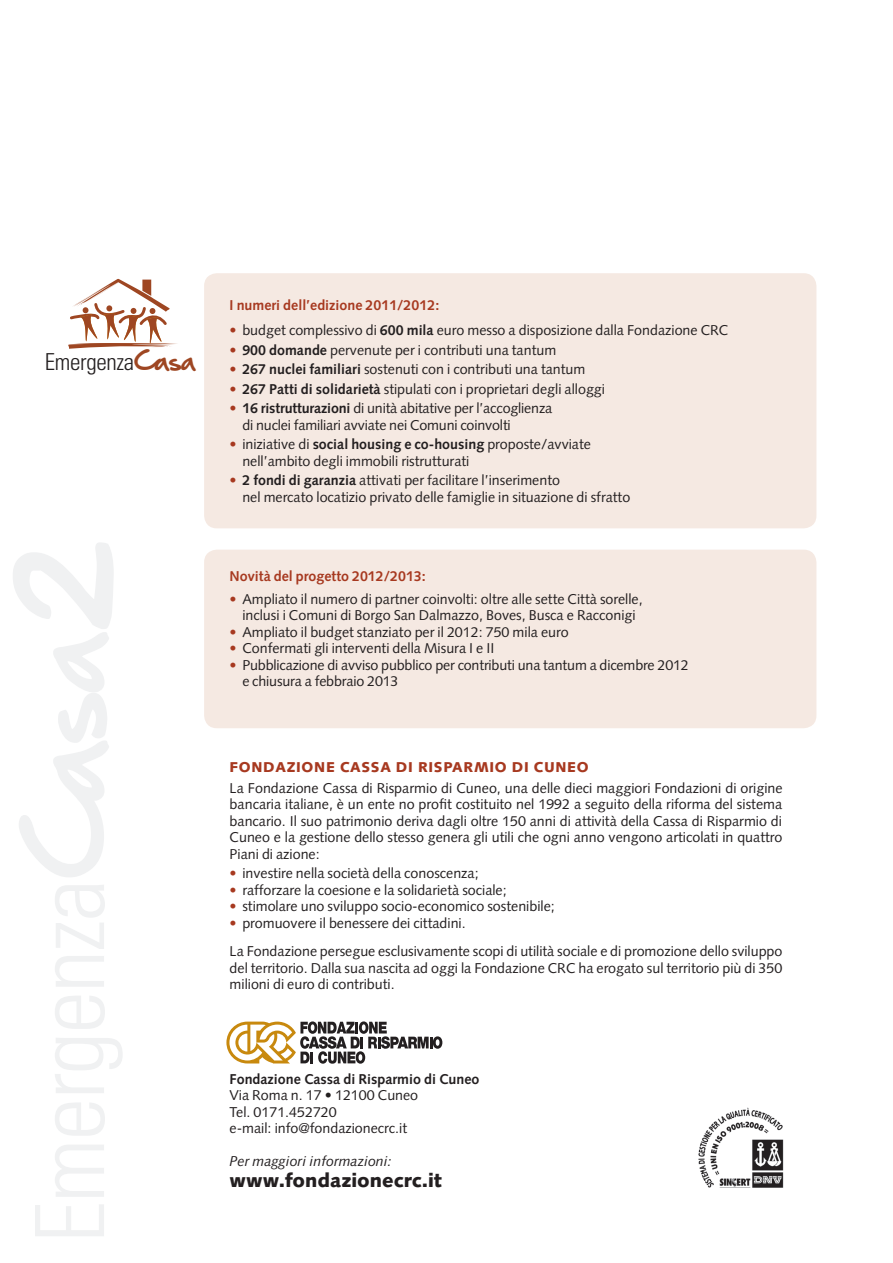
<style>
.page{position:relative;width:893px;height:1263px;background:#fff}
.page>*{position:absolute;margin:0;border:0;box-sizing:border-box;transform-origin:0 0}
.t1{font:300 condensed 23.4px "Univers";letter-spacing:-.015em;color:#231f20}
.t2{font:900 19.5px "Syntax";color:#231f20}
.t3{font:14.25px/16.5px "Syntax";color:#231f20}
.t4{font:700 14.25px "Syntax";color:#a73920}
.t5{font:900 14.25px "Syntax";letter-spacing:.05em;color:#a73920}
.t6{font:700 14.25px "Syntax";color:#231f20}
.t7{font:italic 14.25px "Syntax";color:#231f20}
.s1{font-family:"Hand Of Sean";font-weight:400;font-stretch:normal;color:#9e4622}
.s2{color:#a73920}
.s3{font-weight:700}
</style>
<div class="page">
<div style="left:204px;top:273px;width:612px;height:255px;background:#f5e9e2;border-radius:13px"></div>
<div style="left:204px;top:550px;width:612px;height:178px;background:#f5e9e2;border-radius:13px"></div>
<svg style="left:226px;top:1021px;width:216px;height:43px"></svg>
<img style="left:698px;top:1107px;width:86px;height:81px">
<svg style="left:35px;top:1205px;width:69px;height:31px"></svg>
<svg style="left:55px;top:1145px;width:49px;height:52px"></svg>
<svg style="left:55px;top:1103px;width:50px;height:33px"></svg>
<svg style="left:55px;top:1038px;width:67px;height:55px"></svg>
<svg style="left:55px;top:996px;width:50px;height:33px"></svg>
<svg style="left:55px;top:956px;width:49px;height:31px"></svg>
<svg style="left:55px;top:885px;width:50px;height:64px"></svg>
<svg style="left:13px;top:543px;width:101px;height:334px"></svg>
<svg style="left:68px;top:279px;width:109px;height:70px"></svg>
<h1 class="t1" style="left:45px;top:348px;width:153px">Emergenza<span class="s1">Casa</span></h1>
<p class="t4" style="left:230px;top:296px;width:211px">I numeri dell’edizione 2011/2012:</p>
<p class="t3" style="left:230px;top:322px;width:500px"><span class="s2">•</span> budget complessivo di <span class="s3">600 mila</span> euro messo a disposizione dalla Fondazione CRC</p>
<p class="t3" style="left:230px;top:341px;width:328px"><span class="s2">•</span> <span class="s3">900 domande</span> pervenute per i contributi una tantum</p>
<p class="t3" style="left:230px;top:361px;width:357px"><span class="s2">•</span> <span class="s3">267 nuclei familiari</span> sostenuti con i contributi una tantum</p>
<p class="t3" style="left:230px;top:380px;width:377px"><span class="s2">•</span> <span class="s3">267 Patti di solidarietà</span> stipulati con i proprietari degli alloggi</p>
<p class="t3" style="left:242px;top:400px;width:311px;text-indent:-13px"><span class="s2">•</span> <span class="s3">16 ristrutturazioni</span> di unità abitative per l’accoglienza di nuclei familiari avviate nei Comuni coinvolti</p>
<p class="t3" style="left:242px;top:436px;width:350px;text-indent:-13px"><span class="s2">•</span> iniziative di <span class="s3">social housing e co-housing</span> proposte/avviate nell’ambito degli immobili ristrutturati</p>
<p class="t3" style="left:242px;top:472px;width:389px;text-indent:-13px"><span class="s2">•</span> <span class="s3">2 fondi di garanzia</span> attivati per facilitare l’inserimento<br>nel mercato locatizio privato delle famiglie in situazione di sfratto</p>
<p class="t4" style="left:230px;top:568px;width:198px">Novità del progetto 2012/2013:</p>
<p class="t3" style="left:230px;top:590px;width:414px;text-align:center"><span class="s2">•</span> Ampliato il numero di partner coinvolti: oltre alle sette Città sorelle, inclusi i Comuni di Borgo San Dalmazzo, Boves, Busca e Racconigi</p>
<p class="t3" style="left:230px;top:623px;width:340px"><span class="s2">•</span> Ampliato il budget stanziato per il 2012: 750 mila euro</p>
<p class="t3" style="left:230px;top:640px;width:266px"><span class="s2">•</span> Confermati gli interventi della Misura I e II</p>
<p class="t3" style="left:242px;top:656px;width:448px;text-indent:-13px"><span class="s2">•</span> Pubblicazione di avviso pubblico per contributi una tantum a dicembre 2012 e chiusura a febbraio 2013</p>
<p class="t5" style="left:230px;top:758px;width:361px">FONDAZIONE CASSA DI RISPARMIO DI CUNEO</p>
<p class="t3" style="left:230px;top:780px;width:555px;text-align:justify">La Fondazione Cassa di Risparmio di Cuneo, una delle dieci maggiori Fondazioni di origine bancaria italiane, è un ente no profit costituito nel 1992 a seguito della riforma del sistema bancario. Il suo patrimonio deriva dagli oltre 150 anni di attività della Cassa di Risparmio di Cuneo e la gestione dello stesso genera gli utili che ogni anno vengono articolati in quattro Piani di azione:</p>
<p class="t3" style="left:230px;top:865px;width:251px"><span class="s2">•</span> investire nella società della conoscenza;</p>
<p class="t3" style="left:230px;top:882px;width:279px"><span class="s2">•</span> rafforzare la coesione e la solidarietà sociale;</p>
<p class="t3" style="left:230px;top:898px;width:327px"><span class="s2">•</span> stimolare uno sviluppo socio-economico sostenibile;</p>
<p class="t3" style="left:230px;top:909px;width:554px;line-height:28.5px"><span class="s2">•</span> promuovere il benessere dei cittadini.<br>La Fondazione persegue esclusivamente scopi di utilità sociale e di promozione dello sviluppo</p>
<p class="t3" style="left:230px;top:960px;width:554px">del territorio. Dalla sua nascita ad oggi la Fondazione CRC ha erogato sul territorio più di 350 milioni di euro di contributi.</p>
<p class="t6" style="left:230px;top:1070px;width:251px">Fondazione Cassa di Risparmio di Cuneo</p>
<p class="t3" style="left:230px;top:1087px;width:190px">Via Roma n. 17 • 12100 Cuneo<br>Tel. 0171.452720<br>e-mail: info@fondazionecrc.it</p>
<p class="t7" style="left:230px;top:1153px;width:164px">Per maggiori informazioni:</p>
<h2 class="t2" style="left:230px;top:1169px;width:214px">www.fondazionecrc.it</h2>
</div>
